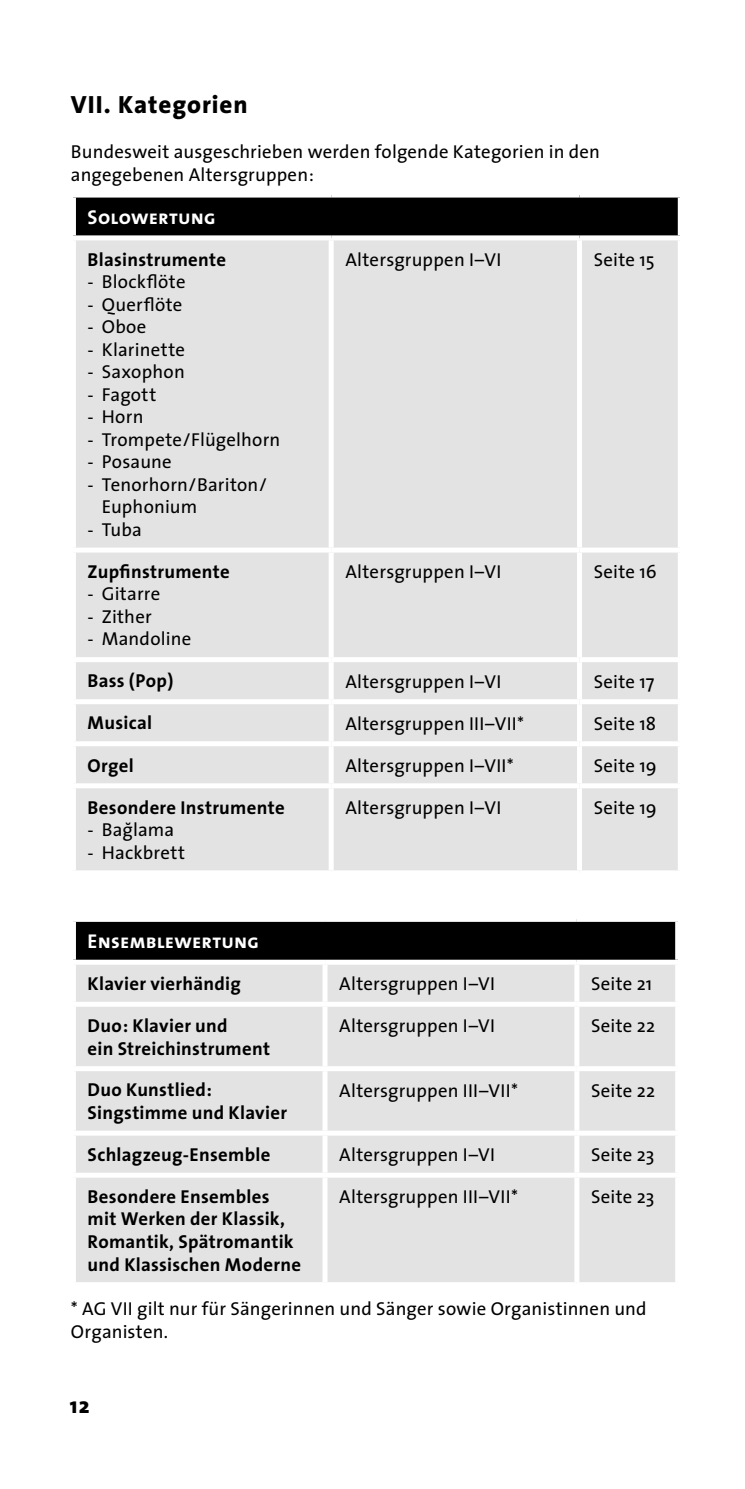
<style>
.page{position:relative;width:745px;height:1489px;background:#fff}
.page>*{position:absolute;margin:0;border:0;box-sizing:border-box;transform-origin:0 0}
.t1{font:800 25px "The Sans";letter-spacing:.04em;color:#000}
.t2{font:800 22.5px "The Sans";color:#000}
.t3{font:20px "The Sans Bold Caps";letter-spacing:.01em;color:#fff}
.t4{font:18.75px/22.8px "The Sans";letter-spacing:.01em;color:#000}
.t5{font:700 18.75px/22.5px "The Sans";letter-spacing:.015em;color:#000}
</style>
<div class="page">
<div style="left:73px;top:195px;width:606px;height:43px;background:#000"></div>
<div style="left:76px;top:240px;width:601px;height:630px;background:#e3e3e3"></div>
<div style="left:71px;top:192px;width:260px;height:5px;background:#fff"></div>
<div style="left:71px;top:197px;width:5px;height:38px;background:#fff"></div>
<div style="left:331px;top:192px;width:248px;height:5px;background:#fff"></div>
<div style="left:579px;top:192px;width:103px;height:5px;background:#fff"></div>
<div style="left:677px;top:197px;width:5px;height:38px;background:#fff"></div>
<div style="left:71px;top:235px;width:260px;height:5px;background:#fff"></div>
<div style="left:331px;top:235px;width:248px;height:5px;background:#fff"></div>
<div style="left:328px;top:240px;width:5px;height:307px;background:#fff"></div>
<div style="left:579px;top:235px;width:103px;height:5px;background:#fff"></div>
<div style="left:576px;top:240px;width:5px;height:307px;background:#fff"></div>
<div style="left:71px;top:547px;width:260px;height:5px;background:#fff"></div>
<div style="left:331px;top:547px;width:248px;height:5px;background:#fff"></div>
<div style="left:328px;top:552px;width:5px;height:105px;background:#fff"></div>
<div style="left:579px;top:547px;width:103px;height:5px;background:#fff"></div>
<div style="left:576px;top:552px;width:5px;height:105px;background:#fff"></div>
<div style="left:71px;top:657px;width:260px;height:5px;background:#fff"></div>
<div style="left:331px;top:657px;width:248px;height:5px;background:#fff"></div>
<div style="left:328px;top:662px;width:5px;height:37px;background:#fff"></div>
<div style="left:579px;top:657px;width:103px;height:5px;background:#fff"></div>
<div style="left:576px;top:662px;width:5px;height:37px;background:#fff"></div>
<div style="left:71px;top:699px;width:260px;height:5px;background:#fff"></div>
<div style="left:331px;top:699px;width:248px;height:5px;background:#fff"></div>
<div style="left:328px;top:704px;width:5px;height:37px;background:#fff"></div>
<div style="left:579px;top:699px;width:103px;height:5px;background:#fff"></div>
<div style="left:576px;top:704px;width:5px;height:37px;background:#fff"></div>
<div style="left:71px;top:741px;width:260px;height:5px;background:#fff"></div>
<div style="left:331px;top:741px;width:248px;height:5px;background:#fff"></div>
<div style="left:328px;top:746px;width:5px;height:37px;background:#fff"></div>
<div style="left:579px;top:741px;width:103px;height:5px;background:#fff"></div>
<div style="left:576px;top:746px;width:5px;height:37px;background:#fff"></div>
<div style="left:71px;top:783px;width:260px;height:5px;background:#fff"></div>
<div style="left:331px;top:783px;width:248px;height:5px;background:#fff"></div>
<div style="left:328px;top:788px;width:5px;height:82px;background:#fff"></div>
<div style="left:579px;top:783px;width:103px;height:5px;background:#fff"></div>
<div style="left:576px;top:788px;width:5px;height:82px;background:#fff"></div>
<div style="left:73px;top:919px;width:604px;height:43px;background:#000"></div>
<div style="left:76px;top:965px;width:598px;height:316px;background:#e3e3e3"></div>
<div style="left:71px;top:916px;width:254px;height:5px;background:#fff"></div>
<div style="left:71px;top:921px;width:5px;height:38px;background:#fff"></div>
<div style="left:325px;top:916px;width:251px;height:5px;background:#fff"></div>
<div style="left:576px;top:916px;width:103px;height:5px;background:#fff"></div>
<svg style="left:674px;top:921px;width:4px;height:38px"></svg>
<div style="left:71px;top:959px;width:254px;height:5px;background:#fff"></div>
<div style="left:325px;top:959px;width:251px;height:5px;background:#fff"></div>
<div style="left:322px;top:964px;width:5px;height:37px;background:#fff"></div>
<div style="left:576px;top:959px;width:103px;height:5px;background:#fff"></div>
<div style="left:574px;top:964px;width:5px;height:37px;background:#fff"></div>
<div style="left:71px;top:1001px;width:254px;height:5px;background:#fff"></div>
<div style="left:325px;top:1001px;width:251px;height:5px;background:#fff"></div>
<div style="left:322px;top:1006px;width:5px;height:60px;background:#fff"></div>
<div style="left:576px;top:1001px;width:103px;height:5px;background:#fff"></div>
<div style="left:574px;top:1006px;width:5px;height:60px;background:#fff"></div>
<div style="left:71px;top:1066px;width:254px;height:5px;background:#fff"></div>
<div style="left:325px;top:1066px;width:251px;height:5px;background:#fff"></div>
<div style="left:322px;top:1071px;width:5px;height:59px;background:#fff"></div>
<div style="left:576px;top:1066px;width:103px;height:5px;background:#fff"></div>
<div style="left:574px;top:1071px;width:5px;height:59px;background:#fff"></div>
<div style="left:71px;top:1130px;width:254px;height:5px;background:#fff"></div>
<div style="left:325px;top:1130px;width:251px;height:5px;background:#fff"></div>
<div style="left:322px;top:1135px;width:5px;height:37px;background:#fff"></div>
<div style="left:576px;top:1130px;width:103px;height:5px;background:#fff"></div>
<div style="left:574px;top:1135px;width:5px;height:37px;background:#fff"></div>
<div style="left:71px;top:1172px;width:254px;height:5px;background:#fff"></div>
<div style="left:325px;top:1172px;width:251px;height:5px;background:#fff"></div>
<div style="left:322px;top:1177px;width:5px;height:104px;background:#fff"></div>
<div style="left:576px;top:1172px;width:103px;height:5px;background:#fff"></div>
<div style="left:574px;top:1177px;width:5px;height:104px;background:#fff"></div>
<h1 class="t1" style="left:71px;top:83px;width:178px">VII. Kategorien</h1>
<p class="t4" style="left:71px;top:140px;width:530px">Bundesweit ausgeschrieben werden folgende Kategorien in den angegebenen Altersgruppen:</p>
<p class="t3" style="left:88px;top:200px;width:130px">Solowertung</p>
<p class="t5" style="left:88px;top:248px;width:140px">Blasinstrumente</p>
<p class="t4" style="left:88px;top:270px;width:99px">- Blockflöte</p>
<p class="t4" style="left:88px;top:292px;width:96px">- Querflöte</p>
<p class="t4" style="left:88px;top:315px;width:60px">- Oboe</p>
<p class="t4" style="left:88px;top:337px;width:99px">- Klarinette</p>
<p class="t4" style="left:88px;top:360px;width:99px">- Saxophon</p>
<p class="t4" style="left:88px;top:382px;width:70px">- Fagott</p>
<p class="t4" style="left:88px;top:405px;width:57px">- Horn</p>
<p class="t4" style="left:88px;top:427px;width:194px">- Trompete/Flügelhorn</p>
<p class="t4" style="left:88px;top:450px;width:86px">- Posaune</p>
<p class="t4" style="left:102px;top:472px;width:166px;text-indent:-14px">- Tenorhorn/Bariton/<br>Euphonium</p>
<p class="t4" style="left:88px;top:517px;width:56px">- Tuba</p>
<p class="t4" style="left:345px;top:247px;width:157px">Altersgruppen I–VI</p>
<p class="t4" style="left:593px;top:247px;width:62px">Seite 15</p>
<p class="t5" style="left:88px;top:560px;width:144px">Zupfinstrumente</p>
<p class="t4" style="left:88px;top:582px;width:74px">- Gitarre</p>
<p class="t4" style="left:88px;top:604px;width:66px">- Zither</p>
<p class="t4" style="left:88px;top:627px;width:105px">- Mandoline</p>
<p class="t4" style="left:345px;top:559px;width:157px">Altersgruppen I–VI</p>
<p class="t4" style="left:593px;top:559px;width:65px">Seite 16</p>
<p class="t5" style="left:88px;top:669px;width:87px">Bass (Pop)</p>
<p class="t4" style="left:345px;top:669px;width:157px">Altersgruppen I–VI</p>
<p class="t4" style="left:593px;top:669px;width:62px">Seite 17</p>
<p class="t5" style="left:88px;top:711px;width:66px">Musical</p>
<p class="t4" style="left:345px;top:711px;width:180px">Altersgruppen III–VII*</p>
<p class="t4" style="left:593px;top:711px;width:64px">Seite 18</p>
<p class="t5" style="left:88px;top:753px;width:48px">Orgel</p>
<p class="t4" style="left:345px;top:753px;width:170px">Altersgruppen I–VII*</p>
<p class="t4" style="left:593px;top:753px;width:65px">Seite 19</p>
<p class="t5" style="left:88px;top:795px;width:198px">Besondere Instrumente</p>
<p class="t4" style="left:88px;top:817px;width:88px">- Bag˘lama</p>
<p class="t4" style="left:88px;top:840px;width:99px">- Hackbrett</p>
<p class="t4" style="left:345px;top:795px;width:157px">Altersgruppen I–VI</p>
<p class="t4" style="left:593px;top:795px;width:65px">Seite 19</p>
<p class="t3" style="left:88px;top:924px;width:173px">Ensemblewertung</p>
<p class="t5" style="left:88px;top:971px;width:155px">Klavier vierhändig</p>
<p class="t4" style="left:339px;top:971px;width:157px">Altersgruppen I–VI</p>
<p class="t4" style="left:590px;top:971px;width:63px">Seite 21</p>
<p class="t5" style="left:88px;top:1013px;width:184px">Duo: Klavier und<br>ein Streichinstrument</p>
<p class="t4" style="left:339px;top:1013px;width:157px">Altersgruppen I–VI</p>
<p class="t4" style="left:590px;top:1013px;width:65px">Seite 22</p>
<p class="t5" style="left:88px;top:1078px;width:201px">Duo Kunstlied:<br>Singstimme und Klavier</p>
<p class="t4" style="left:339px;top:1078px;width:180px">Altersgruppen III–VII*</p>
<p class="t4" style="left:590px;top:1078px;width:65px">Seite 22</p>
<p class="t5" style="left:88px;top:1142px;width:184px">Schlagzeug-Ensemble</p>
<p class="t4" style="left:339px;top:1142px;width:157px">Altersgruppen I–VI</p>
<p class="t4" style="left:590px;top:1142px;width:65px">Seite 23</p>
<p class="t5" style="left:88px;top:1184px;width:215px">Besondere Ensembles mit Werken der Klassik,<br>Romantik, Spätromantik und Klassischen Moderne</p>
<p class="t4" style="left:339px;top:1184px;width:180px">Altersgruppen III–VII*</p>
<p class="t4" style="left:590px;top:1184px;width:65px">Seite 23</p>
<p class="t4" style="left:71px;top:1296px;width:577px">* AG VII gilt nur für Sängerinnen und Sänger sowie Organistinnen und<br>Organisten.</p>
<p class="t2" style="left:70px;top:1386px;width:21px">12</p>
</div>
